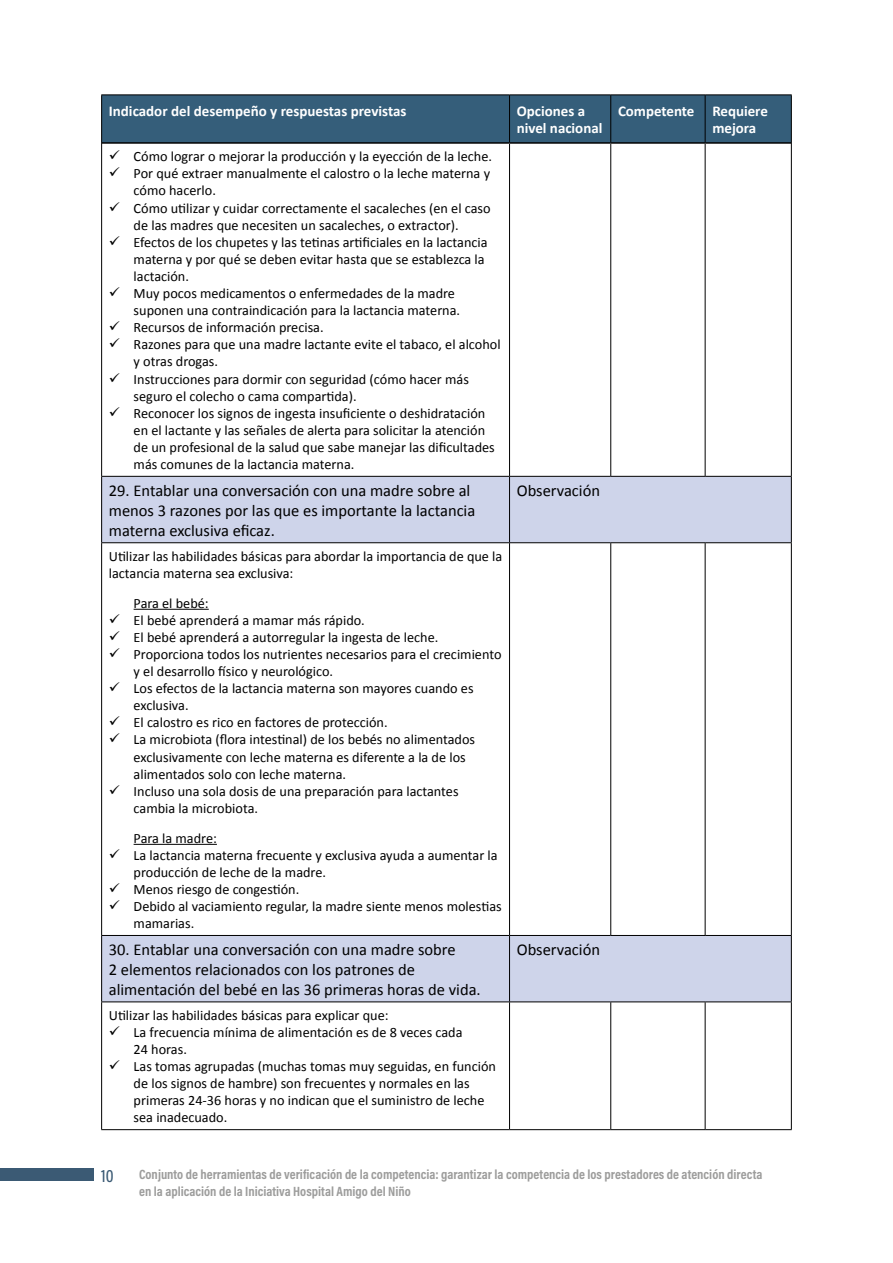
<style>
.page{position:relative;width:893px;height:1263px;background:#fff}
.page>*{position:absolute;margin:0;border:0;box-sizing:border-box;transform-origin:0 0}
.t1{font:500 18px "Acumin Pro Cond";color:#3b5a74}
.t2{font:16.5px/19.8px "Calibri";color:#000}
.t3{font:700 15px/18px "Calibri";color:#fff}
.t4{font:14.25px/17.1px "Calibri";color:#000}
.t5{font:700 13.5px/16.2px "Acumin Pro Cond";color:#9d9d9c}
</style>
<div class="page">
<div style="left:0;top:1168px;width:94px;height:13px;background:#3b5a74"></div>
<div style="left:102px;top:96px;width:689px;height:46px;background:#355e7a"></div>
<svg style="left:102px;top:477px;width:689px;height:524px"></svg>
<hr style="left:101px;top:95px;width:409px;height:1px;background:#000">
<hr style="left:101px;top:95px;width:1px;height:48px;background:#000">
<hr style="left:510px;top:95px;width:101px;height:1px;background:#000">
<hr style="left:509px;top:95px;width:1px;height:47px;background:#000">
<hr style="left:611px;top:95px;width:94px;height:1px;background:#000">
<hr style="left:610px;top:95px;width:1px;height:47px;background:#000">
<hr style="left:705px;top:95px;width:87px;height:1px;background:#000">
<hr style="left:705px;top:95px;width:1px;height:47px;background:#000">
<hr style="left:791px;top:95px;width:1px;height:48px;background:#000">
<hr style="left:101px;top:143px;width:1px;height:333px;background:#000">
<hr style="left:791px;top:143px;width:1px;height:333px;background:#000">
<hr style="left:101px;top:477px;width:1px;height:65px;background:#000">
<hr style="left:611px;top:476px;width:94px;height:1px;background:#000">
<hr style="left:705px;top:476px;width:87px;height:1px;background:#000">
<hr style="left:791px;top:477px;width:1px;height:65px;background:#000">
<hr style="left:101px;top:543px;width:1px;height:392px;background:#000">
<hr style="left:611px;top:542px;width:94px;height:1px;background:#000">
<hr style="left:705px;top:542px;width:87px;height:1px;background:#000">
<hr style="left:791px;top:543px;width:1px;height:392px;background:#000">
<hr style="left:101px;top:936px;width:1px;height:65px;background:#000">
<hr style="left:611px;top:935px;width:94px;height:1px;background:#000">
<hr style="left:705px;top:935px;width:87px;height:1px;background:#000">
<hr style="left:791px;top:936px;width:1px;height:65px;background:#000">
<hr style="left:101px;top:1002px;width:1px;height:127px;background:#000">
<hr style="left:611px;top:1001px;width:94px;height:1px;background:#000">
<hr style="left:705px;top:1001px;width:87px;height:1px;background:#000">
<hr style="left:791px;top:1002px;width:1px;height:127px;background:#000">
<hr style="left:611px;top:1129px;width:94px;height:1px;background:#000">
<hr style="left:705px;top:1129px;width:87px;height:1px;background:#000">
<hr style="left:102px;top:142px;width:408px;height:2px;background:#000">
<hr style="left:510px;top:142px;width:101px;height:2px;background:#000">
<hr style="left:611px;top:142px;width:94px;height:2px;background:#000">
<hr style="left:705px;top:142px;width:86px;height:2px;background:#000">
<hr style="left:705px;top:144px;width:1px;height:332px;background:#000">
<hr style="left:705px;top:543px;width:1px;height:392px;background:#000">
<hr style="left:705px;top:1002px;width:1px;height:127px;background:#000">
<hr style="left:101px;top:476px;width:409px;height:1px;background:#000">
<hr style="left:510px;top:476px;width:101px;height:1px;background:#000">
<hr style="left:101px;top:542px;width:409px;height:1px;background:#000">
<hr style="left:510px;top:542px;width:101px;height:1px;background:#000">
<hr style="left:101px;top:935px;width:409px;height:1px;background:#000">
<hr style="left:510px;top:935px;width:101px;height:1px;background:#000">
<hr style="left:101px;top:1001px;width:409px;height:1px;background:#000">
<hr style="left:510px;top:1001px;width:101px;height:1px;background:#000">
<hr style="left:101px;top:1129px;width:409px;height:1px;background:#000">
<hr style="left:510px;top:1129px;width:101px;height:1px;background:#000">
<hr style="left:509px;top:144px;width:1px;height:332px;background:#000">
<hr style="left:610px;top:144px;width:1px;height:332px;background:#000">
<hr style="left:509px;top:477px;width:1px;height:65px;background:#000">
<hr style="left:509px;top:543px;width:1px;height:392px;background:#000">
<hr style="left:610px;top:543px;width:1px;height:392px;background:#000">
<hr style="left:509px;top:936px;width:1px;height:65px;background:#000">
<hr style="left:509px;top:1002px;width:1px;height:127px;background:#000">
<hr style="left:610px;top:1002px;width:1px;height:127px;background:#000">
<hr style="left:134px;top:609px;width:75px;height:1px;background:#000">
<hr style="left:134px;top:844px;width:83px;height:1px;background:#000">
<svg style="left:120px;top:625px;width:14px;height:1px"></svg>
<svg style="left:120px;top:642px;width:14px;height:1px"></svg>
<svg style="left:120px;top:659px;width:14px;height:1px"></svg>
<svg style="left:120px;top:693px;width:14px;height:1px"></svg>
<svg style="left:120px;top:727px;width:14px;height:1px"></svg>
<svg style="left:120px;top:744px;width:14px;height:1px"></svg>
<svg style="left:120px;top:796px;width:14px;height:1px"></svg>
<svg style="left:120px;top:860px;width:14px;height:1px"></svg>
<svg style="left:120px;top:894px;width:14px;height:1px"></svg>
<svg style="left:120px;top:911px;width:14px;height:1px"></svg>
<p class="t3" style="left:109px;top:101px;width:299px">Indicador del desempeño y respuestas previstas</p>
<p class="t3" style="left:517px;top:101px;width:87px">Opciones a nivel nacional</p>
<p class="t3" style="left:712px;top:101px;width:57px;text-indent:-94px">Competente Requiere mejora</p>
<p class="t4" style="left:109px;top:148px;width:385px">✓ Cómo lograr o mejorar la producción y la eyección de la leche.</p>
<p class="t4" style="left:134px;top:165px;width:358px;text-indent:-25px">✓ Por qué extraer manualmente el calostro o la leche materna y cómo hacerlo.</p>
<p class="t4" style="left:109px;top:199px;width:383px;text-align:center">✓ Cómo utilizar y cuidar correctamente el sacaleches (en el caso de las madres que necesiten un sacaleches, o extractor).</p>
<p class="t4" style="left:134px;top:233px;width:356px;text-indent:-25px">✓ Efectos de los chupetes y las tetinas artificiales en la lactancia materna y por qué se deben evitar hasta que se establezca la lactación.</p>
<p class="t4" style="left:134px;top:284px;width:328px;text-indent:-25px">✓ Muy pocos medicamentos o enfermedades de la madre suponen una contraindicación para la lactancia materna.</p>
<p class="t4" style="left:109px;top:319px;width:216px">✓ Recursos de información precisa.</p>
<p class="t4" style="left:134px;top:336px;width:368px;text-indent:-25px">✓ Razones para que una madre lactante evite el tabaco, el alcohol y otras drogas.</p>
<p class="t4" style="left:134px;top:370px;width:337px;text-indent:-25px">✓ Instrucciones para dormir con seguridad (cómo hacer más seguro el colecho o cama compartida).</p>
<p class="t4" style="left:134px;top:404px;width:363px;text-indent:-25px">✓ Reconocer los signos de ingesta insuficiente o deshidratación en el lactante y las señales de alerta para solicitar la atención de un profesional de la salud que sabe manejar las dificultades más comunes de la lactancia materna.</p>
<p class="t2" style="left:109px;top:480px;width:368px">29. Entablar una conversación con una madre sobre al menos 3 razones por las que es importante la lactancia materna exclusiva eficaz.</p>
<p class="t2" style="left:517px;top:480px;width:85px">Observación</p>
<p class="t4" style="left:109px;top:547px;width:395px">Utilizar las habilidades básicas para abordar la importancia de que la lactancia materna sea exclusiva:</p>
<p class="t4" style="left:134px;top:594px;width:77px">Para el bebé:</p>
<p class="t4" style="left:109px;top:611px;width:258px">✓ El bebé aprenderá a mamar más rápido.</p>
<p class="t4" style="left:109px;top:628px;width:331px">✓ El bebé aprenderá a autorregular la ingesta de leche.</p>
<p class="t4" style="left:134px;top:645px;width:369px;text-indent:-25px">✓ Proporciona todos los nutrientes necesarios para el crecimiento y el desarrollo físico y neurológico.</p>
<p class="t4" style="left:134px;top:679px;width:342px;text-indent:-25px">✓ Los efectos de la lactancia materna son mayores cuando es exclusiva.</p>
<p class="t4" style="left:109px;top:714px;width:280px">✓ El calostro es rico en factores de protección.</p>
<p class="t4" style="left:134px;top:731px;width:343px;text-indent:-25px">✓ La microbiota (flora intestinal) de los bebés no alimentados exclusivamente con leche materna es diferente a la de los alimentados solo con leche materna.</p>
<p class="t4" style="left:134px;top:782px;width:326px;text-indent:-25px">✓ Incluso una sola dosis de una preparación para lactantes cambia la microbiota.</p>
<p class="t4" style="left:134px;top:829px;width:85px">Para la madre:</p>
<p class="t4" style="left:134px;top:846px;width:366px;text-indent:-25px">✓ La lactancia materna frecuente y exclusiva ayuda a aumentar la producción de leche de la madre.</p>
<p class="t4" style="left:109px;top:880px;width:192px">✓ Menos riesgo de congestión.</p>
<p class="t4" style="left:134px;top:897px;width:370px;text-indent:-25px">✓ Debido al vaciamiento regular, la madre siente menos molestias mamarias.</p>
<p class="t2" style="left:109px;top:939px;width:373px">30. Entablar una conversación con una madre sobre<br>2 elementos relacionados con los patrones de alimentación del bebé en las 36 primeras horas de vida.</p>
<p class="t2" style="left:517px;top:939px;width:85px">Observación</p>
<p class="t4" style="left:109px;top:1006px;width:281px">Utilizar las habilidades básicas para explicar que:</p>
<p class="t4" style="left:134px;top:1023px;width:330px;text-indent:-25px">✓ La frecuencia mínima de alimentación es de 8 veces cada<br>24 horas.</p>
<p class="t4" style="left:134px;top:1057px;width:364px;text-indent:-25px">✓ Las tomas agrupadas (muchas tomas muy seguidas, en función de los signos de hambre) son frecuentes y normales en las primeras 24-36 horas y no indican que el suministro de leche sea inadecuado.</p>
<p class="t1" style="left:101px;top:1164px;width:14px">10</p>
<p class="t5" style="left:139px;top:1166px;width:625px">Conjunto de herramientas de verificación de la competencia: garantizar la competencia de los prestadores de atención directa en la aplicación de la Iniciativa Hospital Amigo del Niño</p>
</div>
